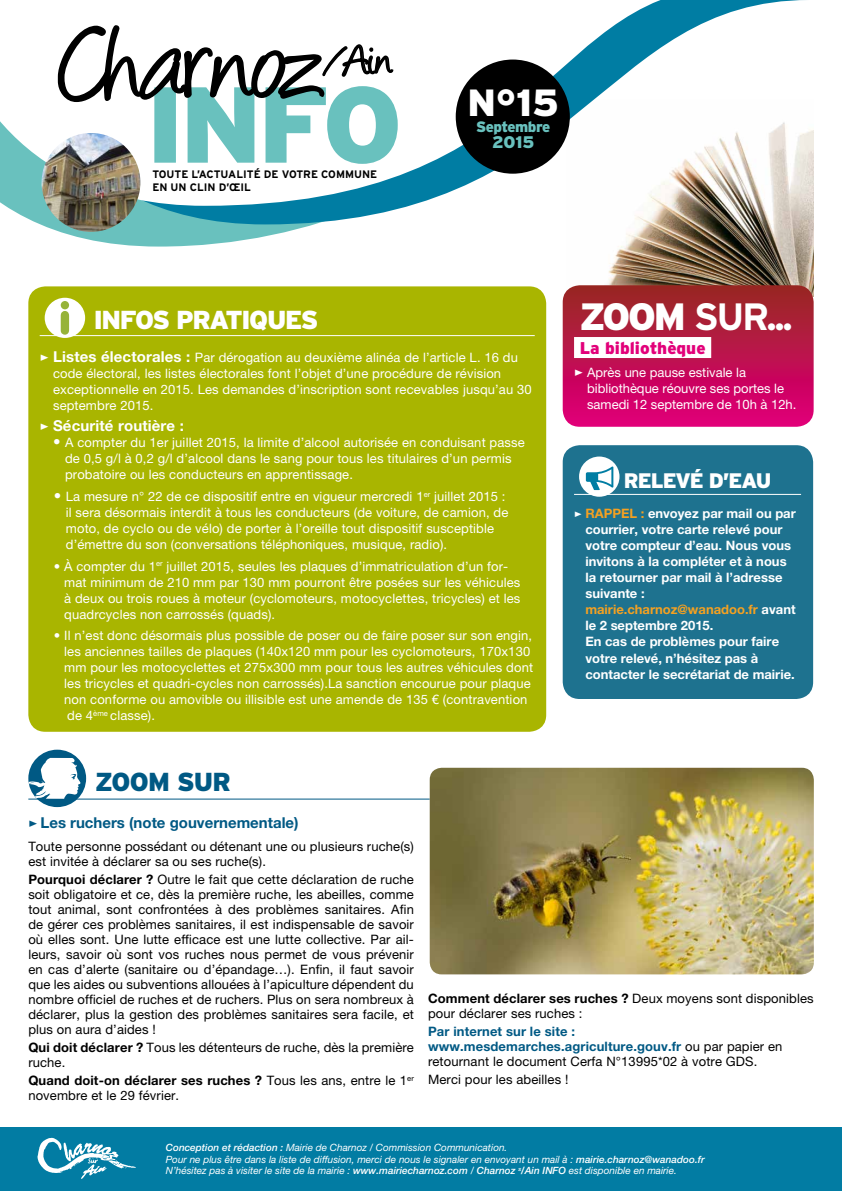
<style>
.page{position:relative;width:842px;height:1191px;background:#fff}
.page>*{position:absolute;margin:0;border:0;box-sizing:border-box;transform-origin:0 0}
.t1{font:119.2px "Angelina";letter-spacing:-.02em;color:#000}
.t2{font:48px "Angelina";color:#000}
.t3{font:700 38px "Interstate";color:#fff}
.t4{font:900 37.8px "Interstate";color:#fff}
.t5{font:900 26px "Interstate";letter-spacing:-.05em;color:#fff}
.t6{font:900 26px "Interstate";letter-spacing:-.03em;color:#005984}
.t7{font:900 21px "Interstate";letter-spacing:-.05em;color:#fff}
.t8{font:900 17px "Interstate";color:#e2007a}
.t9{font:900 16.8px "Interstate";color:#69c1be}
.t10{font:700 15px "Helvetica Neue LT Pro";color:#005984}
.t11{font:700 15px "Helvetica Neue LT Pro";letter-spacing:.01em;color:#fff}
.t12{font:900 15px "Interstate";letter-spacing:-.03em;color:#69c1be}
.t13{font:13px/16px "Helvetica Neue LT Pro";letter-spacing:.01em;color:#fff}
.t14{font:13px/15px "Helvetica Neue LT Pro";letter-spacing:.01em;color:#000}
.t15{font:700 13px/16px "Helvetica Neue LT Pro";color:#fff}
.t16{font:700 10.9px/13px "Interstate";color:#000}
.t17{font:italic 10px/11.5px "Helvetica Neue LT Pro";color:#fff}
.s1{font-family:"The Mix Bold Caps";font-size:15px}
.s2{font-weight:700;font-size:15px}
.s3{font-family:"The Mix Bold Caps";font-weight:400}
.s4{font-weight:900}
.s5{color:#f5a121}
.s6{font-weight:700}
.s7{font-weight:700;color:#005984}
.s8{font-weight:500}
</style>
<div class="page">
<img style="left:608px;top:246px;width:205px;height:39px">
<div style="left:0;top:1127px;width:842px;height:64px;background:#027ca3"></div>
<svg style="left:6px;top:206px;width:808px;height:40px"></svg>
<svg style="left:13px;top:206px;width:801px;height:18px"></svg>
<svg style="left:0;top:0;width:814px;height:206px"></svg>
<svg style="left:57px;top:24px;width:341px;height:188px"></svg>
<img style="left:42px;top:133px;width:98px;height:99px;border-radius:49px">
<svg style="left:37px;top:1137px;width:99px;height:42px"></svg>
<div style="left:456px;top:60px;width:114px;height:114px;background:#000;border-radius:50%"></div>
<div style="left:28px;top:286px;width:518px;height:446px;background:#a9b500;border-radius:17px"></div>
<hr style="left:40px;top:335px;width:495px;height:1px;background:#fff">
<div style="left:45px;top:298px;width:40px;height:40px;background:#fff;border-radius:50%"></div>
<svg style="left:61px;top:301px;width:8px;height:34px"></svg>
<svg style="left:563px;top:285px;width:251px;height:142px;background:#bd134f"></svg>
<div style="left:574px;top:337px;width:137px;height:21px;background:#fff"></div>
<hr style="left:28px;top:798px;width:402px;height:1px;background:#005984">
<svg style="left:28px;top:749px;width:58px;height:58px"></svg>
<svg style="left:28px;top:758px;width:53px;height:40px"></svg>
<img style="left:430px;top:767px;width:384px;height:207px">
<div style="left:563px;top:445px;width:250px;height:254px;background:#1e728f;border-radius:17px"></div>
<hr style="left:574px;top:494px;width:227px;height:1px;background:#fff">
<div style="left:579px;top:456px;width:40px;height:41px;background:#fff;border-radius:50%"></div>
<svg style="left:586px;top:466px;width:27px;height:24px"></svg>
<h1 class="t1" style="left:62px;top:14px;width:266px">Charnoz</h1>
<h2 class="t2" style="left:325px;top:40px;width:69px">/Ain</h2>
<p class="t16" style="left:152px;top:167px;width:226px">TOUTE L’ACTUALITÉ DE VOTRE COMMUNE<br>EN UN CLIN D’ŒIL</p>
<h3 class="t4" style="left:468px;top:81px;width:93px">N°15</h3>
<p class="t12" style="left:476px;top:118px;width:76px">Septembre</p>
<p class="t9" style="left:492px;top:132px;width:44px">2015</p>
<h3 class="t5" style="left:94px;top:305px;width:226px">INFOS PRATIQUES</h3>
<p class="t13" style="left:53px;top:349px;width:480px;text-indent:-13px"><span class="s1">&gt;</span> <span class="s2">Listes électorales :</span> Par dérogation au deuxième alinéa de l’article L. 16 du code électoral, les listes électorales font l’objet d’une procédure de révision exceptionnelle en 2015. Les demandes d’inscription sont recevables jusqu’au 30 septembre 2015.</p>
<p class="t11" style="left:40px;top:417px;width:146px"><span class="s3">&gt;</span> Sécurité routière :</p>
<p class="t13" style="left:65px;top:434px;width:461px;text-indent:-12px"><span class="s2">•</span> A compter du 1er juillet 2015, la limite d’alcool autorisée en conduisant passe de 0,5 g/l à 0,2 g/l d’alcool dans le sang pour tous les titulaires d’un permis probatoire ou les conducteurs en apprentissage.</p>
<p class="t13" style="left:66px;top:488px;width:444px;text-indent:-12px"><span class="s2">•</span> La mesure n° 22 de ce dispositif entre en vigueur mercredi 1<sup>er</sup> juillet 2015 : il sera désormais interdit à tous les conducteurs (de voiture, de camion, de moto, de cyclo ou de vélo) de porter à l’oreille tout dispositif susceptible d’émettre du son (conversations téléphoniques, musique, radio).</p>
<p class="t13" style="left:64px;top:558px;width:458px;text-indent:-10px">• À compter du 1<sup>er</sup> juillet 2015, seules les plaques d’immatriculation d’un for&shy;mat minimum de 210 mm par 130 mm pourront être posées sur les véhicules à deux ou trois roues à moteur (cyclomoteurs, motocyclettes, tricycles) et les quadrcycles non carrossés (quads).</p>
<p class="t13" style="left:64px;top:627px;width:470px;text-indent:-10px">• Il n’est donc désormais plus possible de poser ou de faire poser sur son engin, les anciennes tailles de plaques (140x120 mm pour les cyclomoteurs, 170x130 mm pour les motocyclettes et 275x300 mm pour tous les autres véhicules dont les tricycles et quadri-cycles non carrossés).La sanction encourue pour plaque non conforme ou amovible ou illisible est une amende de 135 € (contravention de 4<sup>ème</sup> classe).</p>
<h3 class="t3" style="left:579px;top:295px;width:215px"><span class="s4">ZOOM</span> SUR...</h3>
<h3 class="t8" style="left:580px;top:338px;width:127px">La bibliothèque</h3>
<p class="t13" style="left:587px;top:364px;width:211px;text-indent:-13px"><span class="s1">&gt;</span> Après une pause estivale la bibliothèque réouvre ses portes le samedi 12 septembre de 10h à 12h.</p>
<h3 class="t7" style="left:624px;top:468px;width:149px">RELEVÉ D’EAU</h3>
<p class="t15" style="left:585px;top:505px;width:212px;text-indent:-11px"><span class="s3">&gt;</span> <span class="s5">RAPPEL :</span> envoyez par mail ou par courrier, votre carte relevé pour votre compteur d’eau. Nous vous invitons à la compléter et à nous la retourner par mail à l’adresse suivante : <span class="s5">mairie.charnoz@wanadoo.fr</span> avant le 2 septembre 2015.<br>En cas de problèmes pour faire votre relevé, n’hésitez pas à contacter le secrétariat de mairie.</p>
<h3 class="t6" style="left:95px;top:767px;width:138px">ZOOM SUR</h3>
<p class="t10" style="left:28px;top:813px;width:272px"><span class="s3">&gt;</span> Les ruchers (note gouvernementale)</p>
<p class="t14" style="left:28px;top:839px;width:387px">Toute personne possédant ou détenant une ou plusieurs ruche(s) est invitée à déclarer sa ou ses ruche(s).</p>
<p class="t14" style="left:28px;top:872px;width:387px;text-align:justify"><span class="s6">Pourquoi déclarer ?</span> Outre le fait que cette déclaration de ruche soit obligatoire et ce, dès la première ruche, les abeilles, comme tout animal, sont confrontées à des problèmes sanitaires. Afin de gérer ces problèmes sanitaires, il est indispensable de savoir où elles sont. Une lutte efficace est une lutte collective. Par ail&shy;leurs, savoir où sont vos ruches nous permet de vous prévenir en cas d’alerte (sanitaire ou d’épandage…). Enfin, il faut savoir que les aides ou subventions allouées à l’apiculture dépendent du nombre officiel de ruches et de ruchers. Plus on sera nombreux à déclarer, plus la gestion des problèmes sanitaires sera facile, et plus on aura d’aides !</p>
<p class="t14" style="left:28px;top:1040px;width:387px"><span class="s6">Qui doit déclarer ?</span> Tous les détenteurs de ruche, dès la première ruche.</p>
<p class="t14" style="left:28px;top:1072px;width:387px"><span class="s6">Quand doit-on déclarer ses ruches ?</span> Tous les ans, entre le 1<sup>er </sup>novembre et le 29 février.</p>
<p class="t14" style="left:428px;top:991px;width:387px"><span class="s6">Comment déclarer ses ruches ?</span> Deux moyens sont disponibles pour déclarer ses ruches :</p>
<p class="t14" style="left:428px;top:1024px;width:356px"><span class="s7">Par internet sur le site : www.mesdemarches.agriculture.gouv.fr</span> ou par papier en retournant le document Cerfa N°13995*02 à votre GDS.</p>
<p class="t14" style="left:428px;top:1071px;width:142px">Merci pour les abeilles !</p>
<p class="t17" style="left:166px;top:1141px;width:540px"><span class="s8">Conception et rédaction :</span> Mairie de Charnoz / Commission Communication.<br>Pour ne plus être dans la liste de diffusion, merci de nous le signaler en envoyant un mail à : <span class="s8">mairie.charnoz@wanadoo.fr<br></span>N’hésitez pas à visiter le site de la mairie : <span class="s8">www.mairiecharnoz.com</span> / <span class="s8">Charnoz</span> <sup>s</sup><span class="s8">/Ain INFO</span> est disponible en mairie.</p>
</div>
